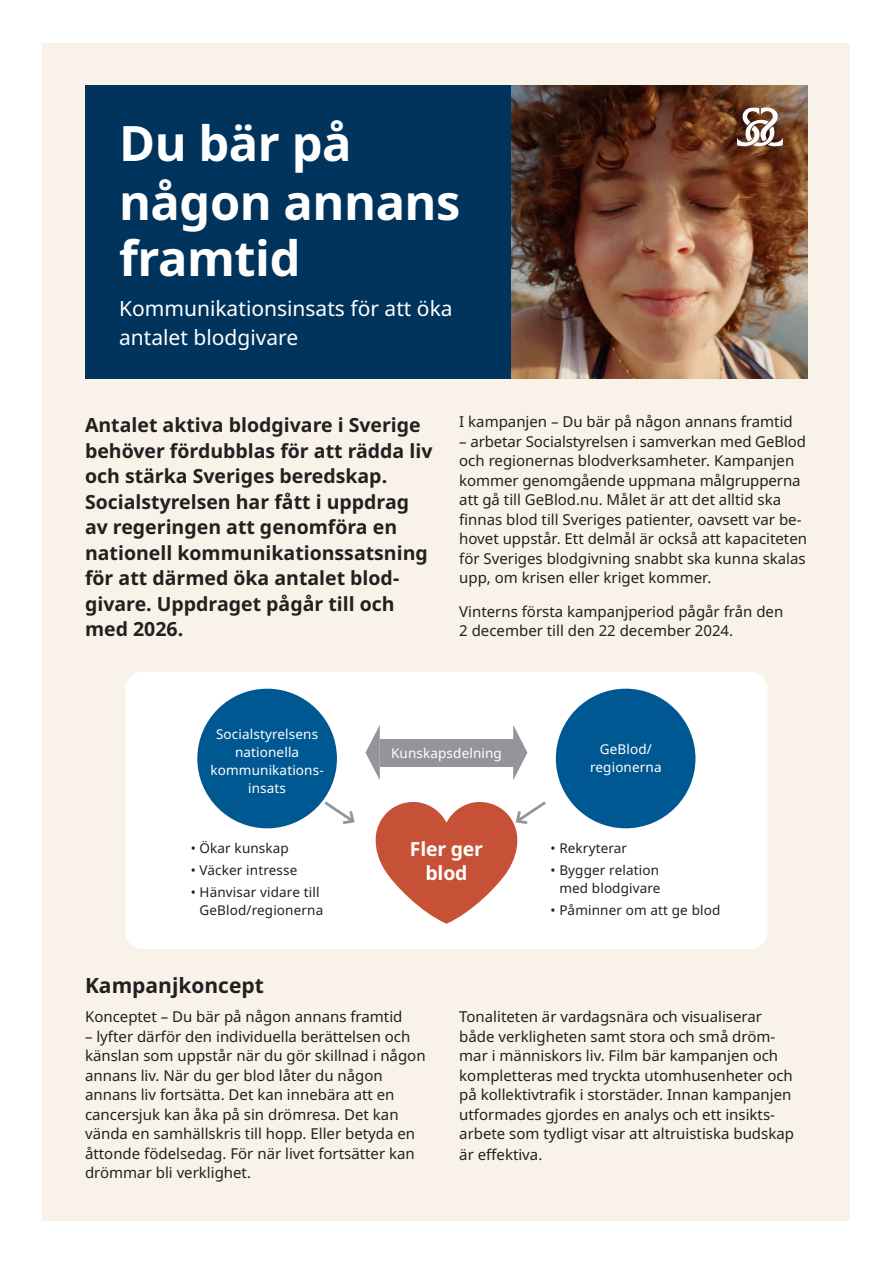
<style>
.page{position:relative;width:893px;height:1263px;background:#fff}
.page>*{position:absolute;margin:0;border:0;box-sizing:border-box;transform-origin:0 0}
.Rubrik_1{font:700 48.75px/57.6px "Noto Sans";letter-spacing:-.01em;color:#fff}
.Brödtext__inget_indrag{font:21px/28.5px "Noto Sans";color:#fff}
.Rubrik_1-2{font:700 21px "Noto Sans";color:#231f20}
.Rubrik_1-3{font:700 19.5px/25.5px "Noto Sans";color:#231f20}
.Rubrik_1-4{font:700 19.35px/23.5px "Noto Sans";letter-spacing:-.01em;color:#fff;text-align:center}
.Brödtext__inget_indrag-2{font:15px/19.5px "Noto Sans";color:#231f20}
.Brödtext__inget_indrag-3{font:13.5px/18px "Noto Sans";letter-spacing:.01em;color:#231f20;text-align:right}
.Brödtext__inget_indrag-4{font:13.5px/18px "Noto Sans";letter-spacing:.01em;color:#fff;text-align:center}
</style>
<div class="page">
<div style="left:43px;top:43px;width:807px;height:1177px;background:#f8f2e8"></div>
<div style="left:125px;top:672px;width:642px;height:277px;background:#fff;border-radius:17px"></div>
<img style="left:510px;top:85px;width:298px;height:293px">
<div style="left:197px;top:689px;width:140px;height:139px;background:#005892;border-radius:50%"></div>
<div style="left:556px;top:689px;width:139px;height:139px;background:#005892;border-radius:50%"></div>
<div style="left:380px;top:739px;width:133px;height:27px;background:#939598"></div>
<svg style="left:365px;top:725px;width:15px;height:55px"></svg>
<svg style="left:513px;top:725px;width:14px;height:55px"></svg>
<svg style="left:321px;top:799px;width:34px;height:25px"></svg>
<svg style="left:375px;top:801px;width:171px;height:123px"></svg>
<div style="left:85px;top:85px;width:425px;height:293px;background:#00345c"></div>
<svg style="left:737px;top:108px;width:46px;height:38px;background:#a38b7f"></svg>
<p class="Rubrik_1" style="left:119px;top:115px;width:343px">Du bär på någon annans framtid</p>
<p class="Brödtext__inget_indrag" style="left:119px;top:295px;width:335px">Kommunikationsinsats för att öka antalet blodgivare</p>
<p class="Rubrik_1-3" style="left:85px;top:413px;width:349px">Antalet aktiva blodgivare i Sverige behöver fördubblas för att rädda liv och stärka Sveriges beredskap.<br>Socialstyrelsen har fått i uppdrag av regeringen att genomföra en nationell kommunikationssatsning för att därmed öka antalet blod&shy;givare. Uppdraget pågår till och med 2026.</p>
<p class="Brödtext__inget_indrag-2" style="left:459px;top:413px;width:335px">I kampanjen – Du bär på någon annans framtid</p>
<p class="Brödtext__inget_indrag-2" style="left:459px;top:432px;width:349px">– arbetar Socialstyrelsen i samverkan med GeBlod och regionernas blodverksamheter. Kampanjen kommer genomgående uppmana målgrupperna att gå till GeBlod.nu. Målet är att det alltid ska finnas blod till Sveriges patienter, oavsett var be&shy;hovet uppstår. Ett delmål är också att kapaciteten för Sveriges blodgivning snabbt ska kunna skalas upp, om krisen eller kriget kommer.</p>
<p class="Brödtext__inget_indrag-2" style="left:459px;top:602px;width:326px">Vinterns första kampanjperiod pågår från den<br>2 december till den 22 december 2024.</p>
<p class="Brödtext__inget_indrag-4" style="left:211px;top:725px;width:114px">Socialstyrelsens nationella kommunikations&shy;insats</p>
<p class="Brödtext__inget_indrag-3" style="left:191px;top:840px;width:100px">• Ökar kunskap</p>
<p class="Brödtext__inget_indrag-3" style="left:191px;top:861px;width:108px">• Väcker intresse</p>
<p class="Brödtext__inget_indrag-3" style="left:191px;top:883px;width:134px">• Hänvisar vidare till<br>GeBlod/regionerna</p>
<p class="Brödtext__inget_indrag-4" style="left:391px;top:744px;width:112px">Kunskapsdelning</p>
<p class="Rubrik_1-4" style="left:410px;top:838px;width:75px">Fler ger blod</p>
<p class="Brödtext__inget_indrag-4" style="left:590px;top:741px;width:73px">GeBlod/ regionerna</p>
<p class="Brödtext__inget_indrag-3" style="left:550px;top:840px;width:78px">• Rekryterar</p>
<p class="Brödtext__inget_indrag-3" style="left:550px;top:861px;width:112px">• Bygger relation med blodgivare</p>
<p class="Brödtext__inget_indrag-3" style="left:550px;top:901px;width:171px">• Påminner om att ge blod</p>
<p class="Rubrik_1-2" style="left:85px;top:970px;width:180px">Kampanjkoncept</p>
<p class="Brödtext__inget_indrag-2" style="left:85px;top:1007px;width:319px">Konceptet – Du bär på någon annans framtid</p>
<p class="Brödtext__inget_indrag-2" style="left:85px;top:1027px;width:342px">– lyfter därför den individuella berättelsen och känslan som uppstår när du gör skillnad i någon annans liv. När du ger blod låter du någon annans liv fortsätta. Det kan innebära att en cancersjuk kan åka på sin drömresa. Det kan vända en samhällskris till hopp. Eller betyda en åttonde födelsedag. För när livet fortsätter kan drömmar bli verklighet.</p>
<p class="Brödtext__inget_indrag-2" style="left:459px;top:1007px;width:336px">Tonaliteten är vardagsnära och visualiserar både verkligheten samt stora och små dröm&shy;mar i människors liv. Film bär kampanjen och kompletteras med tryckta utomhusenheter och på kollektivtrafik i storstäder. Innan kampanjen utformades gjordes en analys och ett insikts&shy;arbete som tydligt visar att altruistiska budskap</p>
<p class="Brödtext__inget_indrag-2" style="left:459px;top:1145px;width:85px">är effektiva.</p>
</div>
